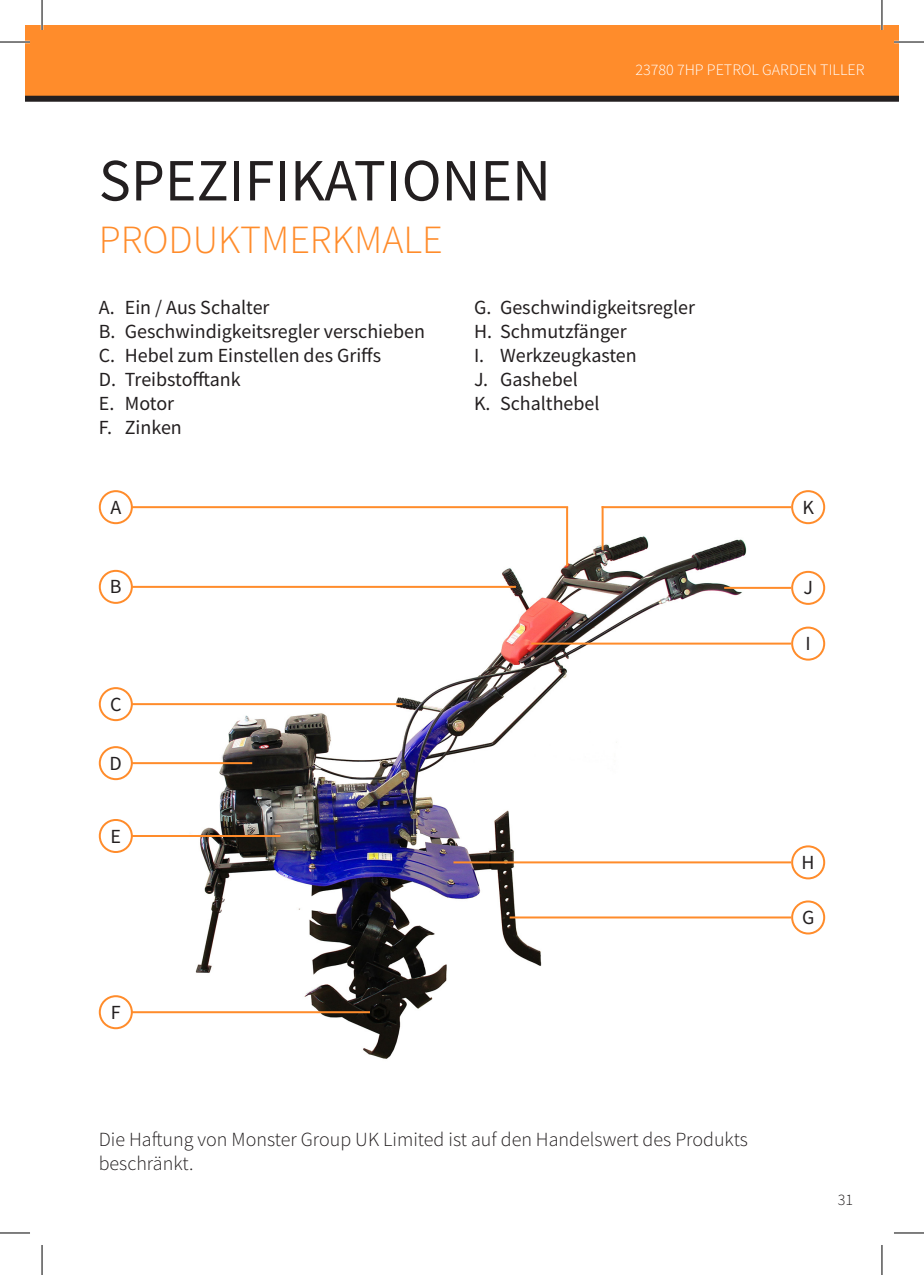
<style>
.page{position:relative;width:924px;height:1275px;background:#fff}
.page>*{position:absolute;margin:0;border:0;box-sizing:border-box;transform-origin:0 0}
.t1{font:60px "Source Sans Pro";color:#231f20}
.t2{font:300 40px "Source Sans Pro";color:#ff8c2b}
.t3{font:20px "Source Sans Pro";color:#231f20}
.t4{font:300 20px/24px "Source Sans Pro";color:#231f20}
.t5{font:300 16px "Source Sans Pro";color:#fff}
.t6{font:300 16px "Source Sans Pro";color:#231f20}
</style>
<div class="page">
<div style="left:25px;top:25px;width:873px;height:74px;background:#ff8c2b"></div>
<div style="left:25px;top:96px;width:873px;height:6px;background:#231f20"></div>
<img style="left:166px;top:506px;width:591px;height:553px">
<div style="left:99px;top:490px;width:34px;height:34px;border:2px solid #ff8c2b;border-radius:50%"></div>
<hr style="left:132px;top:506px;width:436px;height:2px;background:#ff8c2b">
<div style="left:99px;top:687px;width:34px;height:34px;border:2px solid #ff8c2b;border-radius:50%"></div>
<hr style="left:132px;top:703px;width:270px;height:2px;background:#ff8c2b">
<div style="left:99px;top:995px;width:34px;height:34px;border:2px solid #ff8c2b;border-radius:50%"></div>
<hr style="left:132px;top:1011px;width:238px;height:2px;background:#ff8c2b">
<div style="left:99px;top:819px;width:34px;height:34px;border:2px solid #ff8c2b;border-radius:50%"></div>
<hr style="left:132px;top:835px;width:148px;height:2px;background:#ff8c2b">
<div style="left:99px;top:570px;width:34px;height:34px;border:2px solid #ff8c2b;border-radius:50%"></div>
<hr style="left:132px;top:586px;width:383px;height:2px;background:#ff8c2b">
<div style="left:790px;top:571px;width:34px;height:34px;border:2px solid #ff8c2b;border-radius:50%"></div>
<hr style="left:723px;top:587px;width:67px;height:2px;background:#ff8c2b">
<div style="left:790px;top:626px;width:34px;height:34px;border:2px solid #ff8c2b;border-radius:50%"></div>
<hr style="left:531px;top:642px;width:259px;height:2px;background:#ff8c2b">
<div style="left:790px;top:490px;width:34px;height:34px;border:2px solid #ff8c2b;border-radius:50%"></div>
<hr style="left:601px;top:506px;width:189px;height:2px;background:#ff8c2b">
<div style="left:790px;top:900px;width:34px;height:34px;border:2px solid #ff8c2b;border-radius:50%"></div>
<hr style="left:509px;top:916px;width:281px;height:2px;background:#ff8c2b">
<div style="left:790px;top:845px;width:34px;height:34px;border:2px solid #ff8c2b;border-radius:50%"></div>
<hr style="left:453px;top:861px;width:337px;height:2px;background:#ff8c2b">
<hr style="left:601px;top:506px;width:2px;height:44px;background:#ff8c2b">
<hr style="left:566px;top:507px;width:2px;height:59px;background:#ff8c2b">
<div style="left:99px;top:746px;width:34px;height:34px;border:2px solid #ff8c2b;border-radius:50%"></div>
<hr style="left:132px;top:762px;width:120px;height:2px;background:#ff8c2b">
<hr style="left:0;top:41px;width:30px;height:2px;background:#fff">
<hr style="left:893px;top:41px;width:30px;height:2px;background:#fff">
<hr style="left:41px;top:0;width:2px;height:30px;background:#fff">
<hr style="left:880px;top:0;width:2px;height:30px;background:#fff">
<hr style="left:0;top:42px;width:30px;height:1px;background:#000">
<hr style="left:893px;top:42px;width:30px;height:1px;background:#000">
<hr style="left:0;top:1232px;width:30px;height:1px;background:#000">
<hr style="left:893px;top:1232px;width:30px;height:1px;background:#000">
<hr style="left:42px;top:0;width:1px;height:30px;background:#000">
<hr style="left:42px;top:1245px;width:1px;height:30px;background:#000">
<hr style="left:881px;top:0;width:1px;height:30px;background:#000">
<hr style="left:881px;top:1245px;width:1px;height:30px;background:#000">
<p class="t1" style="left:99px;top:142px;width:453px">SPEZIFIKATIONEN</p>
<p class="t2" style="left:99px;top:215px;width:345px">PRODUKTMERKMALE</p>
<p class="t5" style="left:635px;top:60px;width:230px">23780 7HP PETROL GARDEN TILLER</p>
<p class="t3" style="left:99px;top:294px;width:172px">A. Ein / Aus Schalter</p>
<p class="t3" style="left:99px;top:318px;width:327px">B. Geschwindigkeitsregler verschieben</p>
<p class="t3" style="left:99px;top:342px;width:284px">C. Hebel zum Einstellen des Griffs</p>
<p class="t3" style="left:99px;top:366px;width:143px">D. Treibstofftank</p>
<p class="t3" style="left:99px;top:390px;width:77px">E. Motor</p>
<p class="t3" style="left:99px;top:414px;width:85px">F. Zinken</p>
<p class="t3" style="left:110px;top:494px;width:12px">A</p>
<p class="t3" style="left:474px;top:294px;width:222px">G. Geschwindigkeitsregler</p>
<p class="t3" style="left:474px;top:318px;width:154px">H. Schmutzfänger</p>
<p class="t3" style="left:474px;top:342px;width:164px">I. Werkzeugkasten</p>
<p class="t3" style="left:474px;top:366px;width:105px">J. Gashebel</p>
<p class="t3" style="left:474px;top:390px;width:127px">K. Schalthebel</p>
<p class="t3" style="left:802px;top:494px;width:13px">K</p>
<p class="t3" style="left:110px;top:574px;width:13px">B</p>
<p class="t3" style="left:803px;top:575px;width:11px">J</p>
<p class="t3" style="left:110px;top:691px;width:13px">C</p>
<p class="t3" style="left:110px;top:750px;width:14px">D</p>
<p class="t3" style="left:110px;top:823px;width:12px">E</p>
<p class="t3" style="left:111px;top:999px;width:11px">F</p>
<p class="t4" style="left:99px;top:1127px;width:650px">Die Haftung von Monster Group UK Limited ist auf den Handelswert des Produkts beschränkt.</p>
<p class="t3" style="left:805px;top:631px;width:7px">I</p>
<p class="t3" style="left:801px;top:849px;width:15px">H</p>
<p class="t3" style="left:801px;top:904px;width:14px">G</p>
<p class="t6" style="left:837px;top:1189px;width:17px">31</p>
</div>
